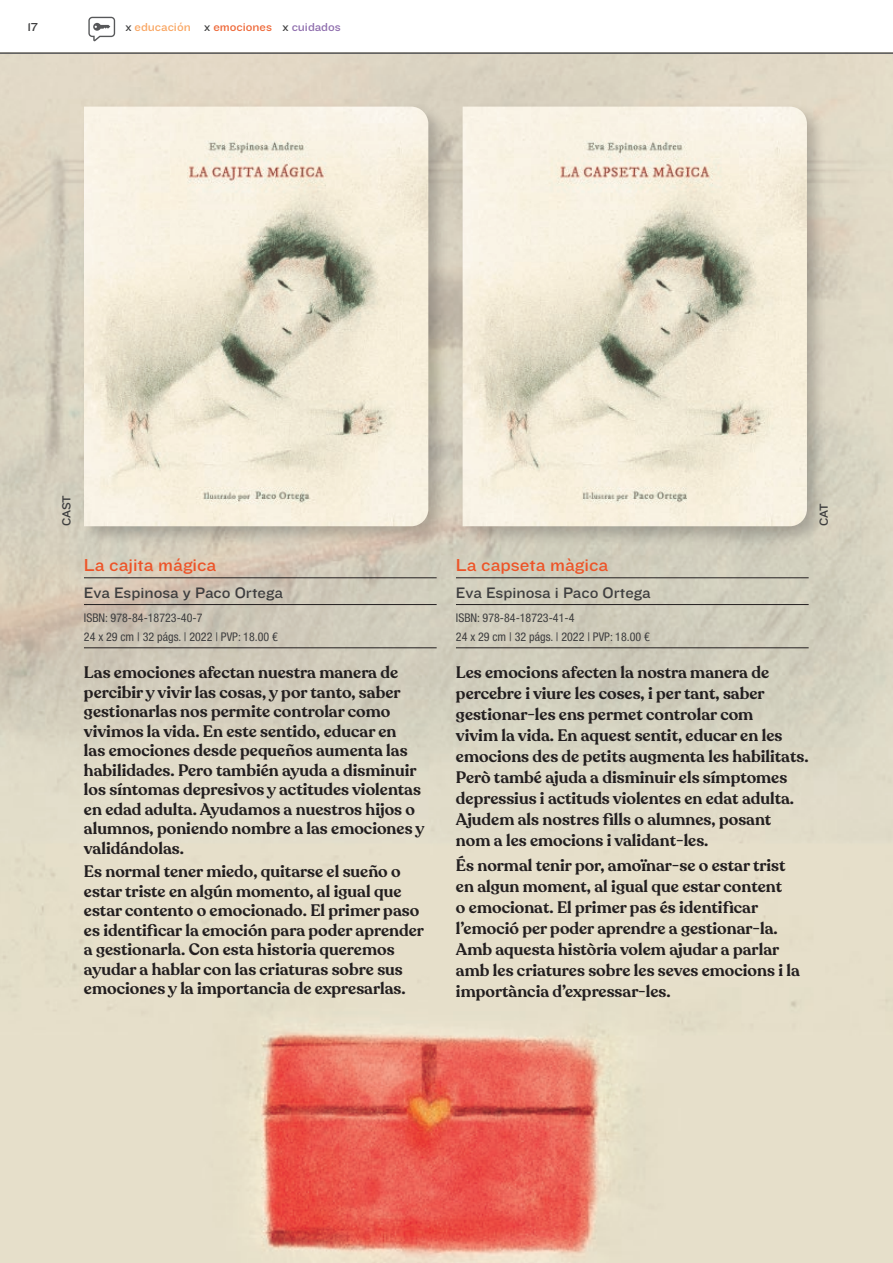
<style>
.page{position:relative;width:893px;height:1263px;background:#fff}
.page>*{position:absolute;margin:0;border:0;box-sizing:border-box;transform-origin:0 0}
.Estilo_de_párrafo_1{font:18px "Knockout HTF32 Junior Cruiserwt";color:#ed5428}
.t1{font:600 16.5px/19.5px "Recoleta";color:#231f20}
.Estilo_de_párrafo_2{font:15.75px "Knockout HTF32 Junior Cruiserwt";color:#3e3e3f}
.Estilo_de_párrafo_2-2{font:condensed 12px/19.5px "Helvetica Neue LT Std";color:#3e3e3f}
.Nombre_grande{font:12px "Knockout HTF32 Junior Cruiserwt";color:#f9a663}
.Nombre_grande-2{font:12px "Knockout HTF32 Junior Cruiserwt";color:#ee6737}
.Titulo_Libro_pequeño{font:12px "Knockout HTF32 Junior Cruiserwt";letter-spacing:-.015em;color:#3e3e3f}
.Nombre_grande-3{font:12px "Knockout HTF32 Junior Cruiserwt";color:#8e6dad}
.s1{color:#3e3e3f}
</style>
<div class="page">
<img style="left:0;top:54px;width:893px;height:1209px">
<hr style="left:0;top:52px;width:893px;height:2px;background:#57585a">
<div style="left:79px;top:102px;width:370px;height:445px;background:#231f20;opacity:.25"></div>
<img style="left:84px;top:107px;width:344px;height:419px">
<div style="left:458px;top:102px;width:370px;height:445px;background:#231f20;opacity:.25"></div>
<img style="left:463px;top:107px;width:344px;height:419px">
<hr style="left:84px;top:577px;width:353px;height:1px;background:#231f20">
<hr style="left:84px;top:604px;width:353px;height:1px;background:#231f20">
<hr style="left:84px;top:647px;width:353px;height:1px;background:#231f20">
<hr style="left:456px;top:577px;width:353px;height:1px;background:#231f20">
<hr style="left:456px;top:604px;width:353px;height:1px;background:#231f20">
<hr style="left:456px;top:647px;width:353px;height:1px;background:#231f20">
<svg style="left:88px;top:17px;width:27px;height:24px"></svg>
<p class="Titulo_Libro_pequeño" style="left:27px;top:20px;width:12px">17</p>
<p class="Nombre_grande" style="left:125px;top:20px;width:67px"><span class="s1">x</span> educación</p>
<p class="Nombre_grande-2" style="left:204px;top:20px;width:69px"><span class="s1">x</span> emociones</p>
<p class="Nombre_grande-3" style="left:282px;top:20px;width:60px"><span class="s1">x</span> cuidados</p>
<p class="Titulo_Libro_pequeño" style="left:60px;top:526px;width:33px;rotate:-90deg">CAST</p>
<p class="Titulo_Libro_pequeño" style="left:817px;top:526px;width:24px;rotate:-90deg">CAT</p>
<p class="Estilo_de_párrafo_1" style="left:84px;top:555px;width:134px">La cajita mágica</p>
<p class="Estilo_de_párrafo_2" style="left:84px;top:584px;width:200px">Eva Espinosa y Paco Ortega</p>
<p class="Estilo_de_párrafo_2-2" style="left:84px;top:607px;width:195px">ISBN: 978-84-18723-40-7<br>24 x 29 cm | 32 págs. | 2022 | PVP: 18.00 €</p>
<p class="t1" style="left:84px;top:663px;width:342px">Las emociones afectan nuestra manera de percibir y vivir las cosas, y por tanto, saber gestionarlas nos permite controlar como vivimos la vida. En este sentido, educar en<br>las emociones desde pequeños aumenta las habilidades. Pero también ayuda a disminuir los síntomas depresivos y actitudes violentas en edad adulta. Ayudamos a nuestros hijos o alumnos, poniendo nombre a las emociones y validándolas.</p>
<p class="t1" style="left:84px;top:862px;width:341px">Es normal tener miedo, quitarse el sueño o estar triste en algún momento, al igual que estar contento o emocionado. El primer paso es identificar la emoción para poder aprender a gestionarla. Con esta historia queremos ayudar a hablar con las criaturas sobre sus emociones y la importancia de expresarlas.</p>
<p class="Estilo_de_párrafo_1" style="left:456px;top:555px;width:154px">La capseta màgica</p>
<p class="Estilo_de_párrafo_2" style="left:456px;top:584px;width:196px">Eva Espinosa i Paco Ortega</p>
<p class="Estilo_de_párrafo_2-2" style="left:456px;top:607px;width:195px">ISBN: 978-84-18723-41-4<br>24 x 29 cm | 32 págs. | 2022 | PVP: 18.00 €</p>
<p class="t1" style="left:456px;top:662px;width:354px;line-height:21px">Les emocions afecten la nostra manera de percebre i viure les coses, i per tant, saber gestionar-les ens permet controlar com<br>vivim la vida. En aquest sentit, educar en les emocions des de petits augmenta les habilitats.<br>Però també ajuda a disminuir els símptomes depressius i actituds violentes en edat adulta.<br>Ajudem als nostres fills o alumnes, posant nom a les emocions i validant-les.</p>
<p class="t1" style="left:456px;top:856px;width:345px;line-height:21px">És normal tenir por, amoïnar-se o estar trist en algun moment, al igual que estar content<br>o emocionat. El primer pas és identificar l’emoció per poder aprendre a gestionar-la.<br>Amb aquesta història volem ajudar a parlar amb les criatures sobre les seves emocions i la importància d’expressar-les.</p>
</div>
